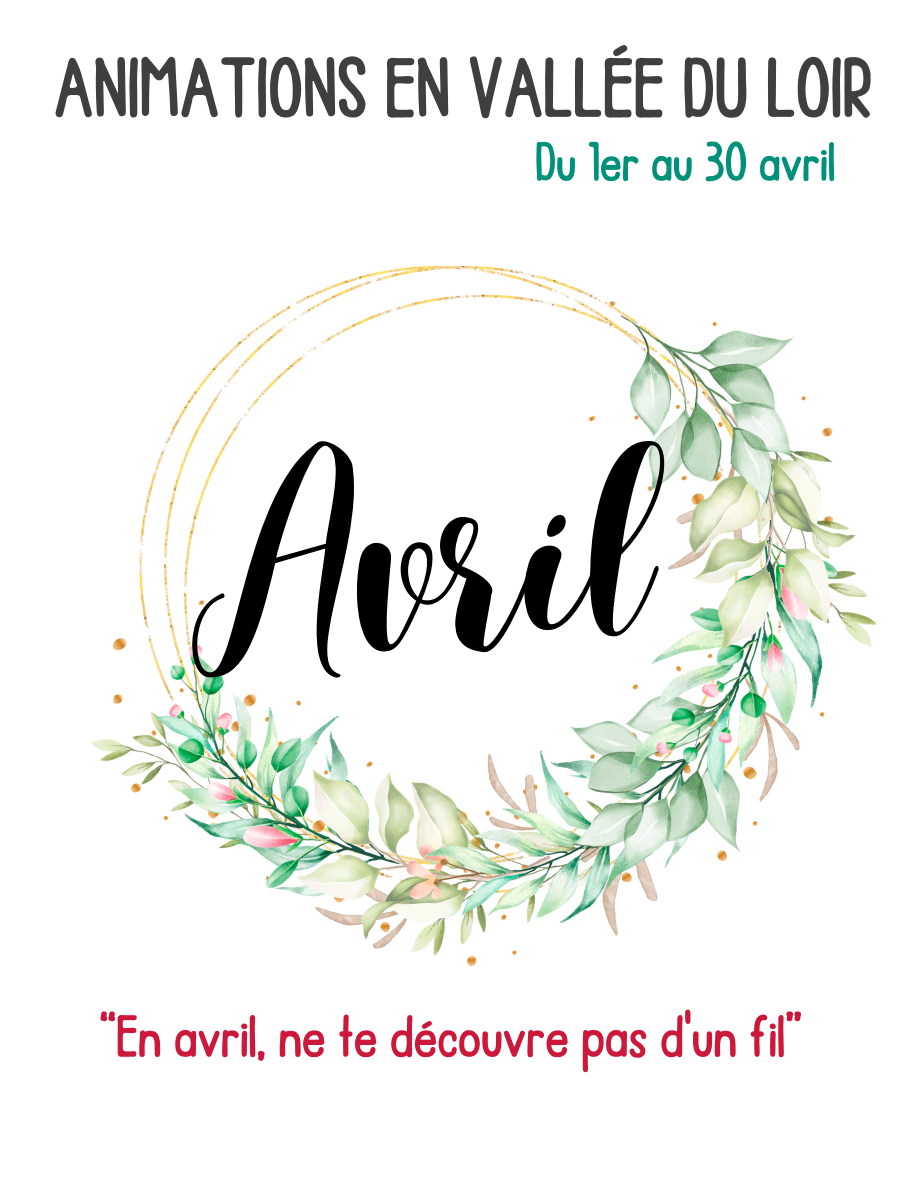
<style>
.page{position:relative;width:918px;height:1188px;background:#fff}
.page>*{position:absolute;margin:0;border:0;box-sizing:border-box;transform-origin:0 0}
.t1{font:300 206.55px "Best";color:#000}
.t2{font:90px "Ballpoint";color:#403f3e}
.t3{font:63px "Ballpoint";color:#cb183b}
.t4{font:58.35px "Ballpoint";color:#00917b}
</style>
<div class="page">
<img style="left:92px;top:267px;width:784px;height:698px">
<p class="t2" style="left:54px;top:45px;width:820px">ANIMATIONS EN VALLÉE DU LOIR</p>
<p class="t4" style="left:535px;top:134px;width:302px">Du 1er au 30 avril</p>
<p class="t1" style="left:194px;top:434px;width:461px">Avril</p>
<h1 class="t3" style="left:99px;top:1006px;width:705px">“En avril, ne te découvre pas d'un fil”</h1>
</div>
